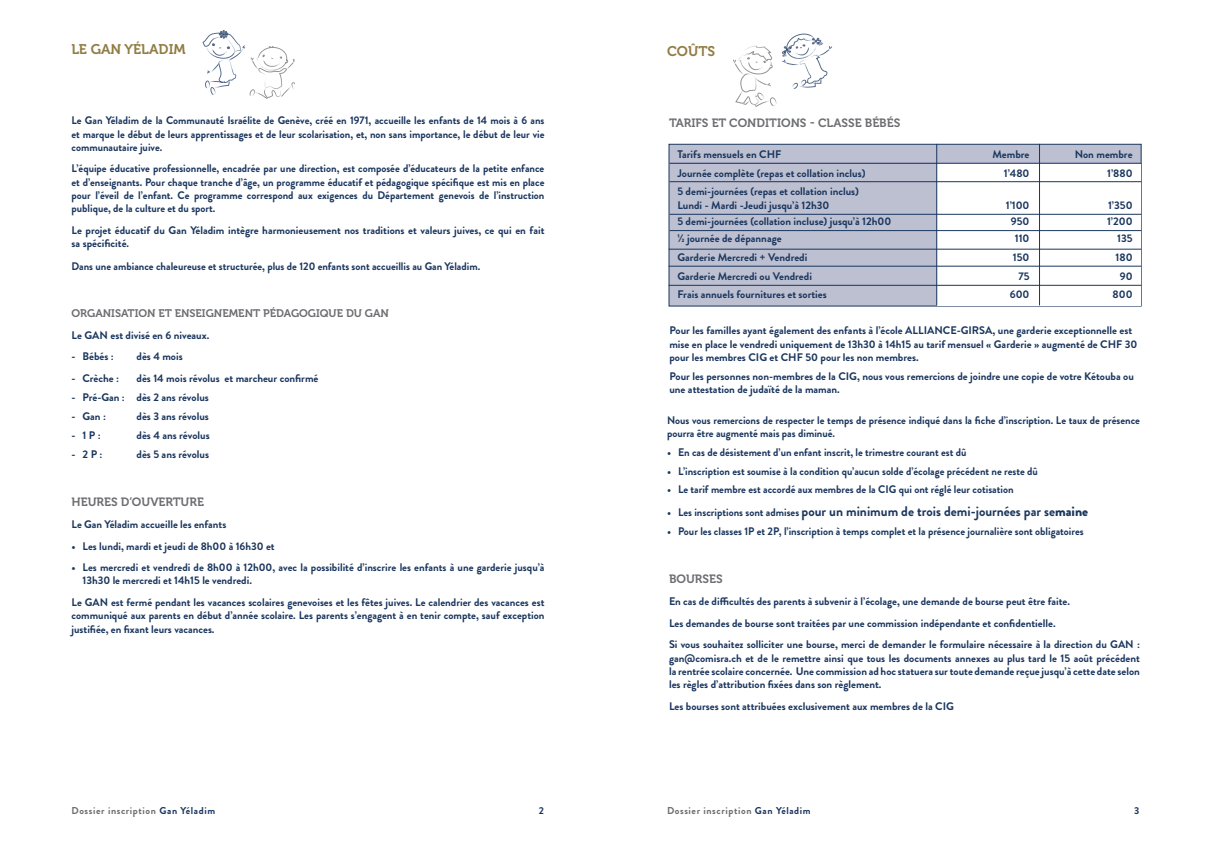
<style>
.page{position:relative;width:1208px;height:859px;background:#fff}
.page>*{position:absolute;margin:0;border:0;box-sizing:border-box;transform-origin:0 0}
.t1{font:700 14px "Brandon Grotesque";color:#1a365e}
.t2{font:14px "Museo 700";color:#907d44}
.t3{font:12px "Museo 700";color:#6c6d70}
.t4{font:700 11px/13.2px "Brandon Grotesque";color:#1a365e}
.t5{font:11px "Museo 700";color:#6c6d70}
.t6{font:700 10px "Brandon Grotesque";letter-spacing:.06em;color:#6c6d70}
.t7{font:700 10px "Brandon Grotesque";color:#1a365e}
.s1{font-size:11px}
.s2{font-weight:900}
.s3{color:#1a365e}
</style>
<div class="page">
<svg style="left:203px;top:30px;width:92px;height:69px"></svg>
<div style="left:668px;top:144px;width:473px;height:162px;background:#bdc0d1;border:1px solid #1a365e"></div>
<div style="left:937px;top:163px;width:203px;height:142px;background:#fff"></div>
<hr style="left:1039px;top:144px;width:1px;height:161px;background:#1a365e">
<hr style="left:936px;top:144px;width:1px;height:161px;background:#1a365e">
<hr style="left:669px;top:163px;width:472px;height:1px;background:#1a2373">
<hr style="left:669px;top:181px;width:472px;height:1px;background:#1a365e">
<hr style="left:669px;top:214px;width:472px;height:1px;background:#1a365e">
<hr style="left:669px;top:230px;width:472px;height:1px;background:#1a365e">
<svg style="left:733px;top:46px;width:43px;height:61px"></svg>
<svg style="left:782px;top:34px;width:50px;height:55px"></svg>
<hr style="left:668px;top:249px;width:473px;height:1px;background:#1a365e">
<hr style="left:668px;top:266px;width:473px;height:1px;background:#1a365e">
<hr style="left:668px;top:285px;width:473px;height:1px;background:#1a365e">
<p class="t2" style="left:72px;top:41px;width:116px">LE GAN YÉLADIM</p>
<p class="t4" style="left:71px;top:114px;width:474px;text-align:justify">Le Gan Yéladim de la Communauté Israélite de Genève, créé en 1971, accueille les enfants de 14 mois à 6 ans et marque le début de leurs apprentissages et de leur scolarisation, et, non sans importance, le début de leur vie communautaire juive.</p>
<p class="t4" style="left:71px;top:162px;width:474px;text-align:justify">L’équipe éducative professionnelle, encadrée par une direction, est composée d’éducateurs de la petite enfance et d’enseignants. Pour chaque tranche d’âge, un programme éducatif et pédagogique spécifique est mis en place pour l’éveil de l’enfant. Ce programme correspond aux exigences du Département genevois de l’instruction publique, de la culture et du sport.</p>
<p class="t4" style="left:72px;top:223px;width:474px">Le projet éducatif du Gan Yéladim intègre harmonieusement nos traditions et valeurs juives, ce qui en fait sa spécificité.</p>
<p class="t4" style="left:71px;top:260px;width:410px">Dans une ambiance chaleureuse et structurée, plus de 120 enfants sont accueillis au Gan Yéladim.</p>
<p class="t5" style="left:72px;top:307px;width:319px">ORGANISATION ET ENSEIGNEMENT PÉDAGOGIQUE DU GAN</p>
<p class="t4" style="left:72px;top:329px;width:139px">Le GAN est divisé en 6 niveaux.</p>
<p class="t4" style="left:72px;top:350px;width:44px">- Bébés :</p>
<p class="t4" style="left:137px;top:350px;width:48px">dès 4 mois</p>
<p class="t4" style="left:72px;top:372px;width:49px">- Crèche :</p>
<p class="t4" style="left:137px;top:372px;width:183px">dès 14 mois révolus et marcheur confirmé</p>
<p class="t4" style="left:72px;top:391px;width:139px">- Pré-Gan : dès 2 ans révolus</p>
<p class="t4" style="left:72px;top:410px;width:36px">- Gan :</p>
<p class="t4" style="left:137px;top:410px;width:74px">dès 3 ans révolus</p>
<p class="t4" style="left:72px;top:429px;width:31px">- 1 P :</p>
<p class="t4" style="left:137px;top:429px;width:75px">dès 4 ans révolus</p>
<p class="t4" style="left:72px;top:447px;width:33px">- 2 P :</p>
<p class="t4" style="left:137px;top:447px;width:74px">dès 5 ans révolus</p>
<p class="t3" style="left:72px;top:495px;width:134px">HEURES D’OUVERTURE</p>
<p class="t4" style="left:72px;top:518px;width:156px">Le Gan Yéladim accueille les enfants</p>
<p class="t4" style="left:72px;top:539px;width:205px">• Les lundi, mardi et jeudi de 8h00 à 16h30 et</p>
<p class="t4" style="left:82px;top:561px;width:463px;text-indent:-11px">• Les mercredi et vendredi de 8h00 à 12h00, avec la possibilité d’inscrire les enfants à une garderie jusqu’à<br>13h30 le mercredi et 14h15 le vendredi.</p>
<p class="t4" style="left:72px;top:596px;width:474px;text-align:justify">Le GAN est fermé pendant les vacances scolaires genevoises et les fêtes juives. Le calendrier des vacances est communiqué aux parents en début d’année scolaire. Les parents s’engagent à en tenir compte, sauf exception justifiée, en fixant leurs vacances.</p>
<p class="t2" style="left:667px;top:43px;width:50px">COÛTS</p>
<p class="t3" style="left:669px;top:116px;width:233px">TARIFS ET CONDITIONS - CLASSE BÉBÉS</p>
<p class="t4" style="left:677px;top:147px;width:105px">Tarifs mensuels en CHF</p>
<p class="t4" style="left:992px;top:147px;width:39px">Membre</p>
<p class="t4" style="left:1074px;top:147px;width:59px">Non membre</p>
<p class="t4" style="left:677px;top:166px;width:190px">Journée complète (repas et collation inclus)</p>
<p class="t4" style="left:1003px;top:166px;width:27px">1’480</p>
<p class="t4" style="left:1107px;top:166px;width:27px">1’880</p>
<p class="t4" style="left:677px;top:185px;width:183px">5 demi-journées (repas et collation inclus)</p>
<p class="t4" style="left:677px;top:198px;width:154px">Lundi - Mardi -Jeudi jusqu’à 12h30</p>
<p class="t4" style="left:1005px;top:198px;width:25px">1’100</p>
<p class="t4" style="left:1108px;top:198px;width:26px">1’350</p>
<p class="t4" style="left:677px;top:215px;width:215px">5 demi-journées (collation incluse) jusqu’à 12h00</p>
<p class="t4" style="left:1011px;top:215px;width:20px">950</p>
<p class="t4" style="left:1107px;top:215px;width:27px">1’200</p>
<p class="t4" style="left:677px;top:232px;width:106px">½ journée de dépannage</p>
<p class="t4" style="left:1014px;top:232px;width:16px">110</p>
<p class="t4" style="left:1117px;top:232px;width:17px">135</p>
<p class="t4" style="left:677px;top:250px;width:132px">Garderie Mercredi + Vendredi</p>
<p class="t4" style="left:1013px;top:250px;width:18px">150</p>
<p class="t4" style="left:1115px;top:250px;width:19px">180</p>
<p class="t4" style="left:677px;top:269px;width:136px">Garderie Mercredi ou Vendredi</p>
<p class="t4" style="left:1018px;top:269px;width:13px">75</p>
<p class="t4" style="left:1119px;top:269px;width:14px">90</p>
<p class="t4" style="left:677px;top:288px;width:151px">Frais annuels fournitures et sorties</p>
<p class="t4" style="left:1009px;top:288px;width:21px">600</p>
<p class="t4" style="left:1112px;top:288px;width:22px">800</p>
<p class="t4" style="left:669px;top:324px;width:469px">Pour les familles ayant également des enfants à l’école ALLIANCE-GIRSA, une garderie exceptionnelle est mise en place le vendredi uniquement de 13h30 à 14h15 au tarif mensuel « Garderie » augmenté de CHF 30 pour les membres CIG et CHF 50 pour les non membres.</p>
<p class="t4" style="left:669px;top:369px;width:466px">Pour les personnes non-membres de la CIG, nous vous remercions de joindre une copie de votre Kétouba ou une attestation de judaïté de la maman.</p>
<p class="t4" style="left:667px;top:413px;width:474px">Nous vous remercions de respecter le temps de présence indiqué dans la fiche d’inscription. Le taux de présence pourra être augmenté mais pas diminué.</p>
<p class="t4" style="left:667px;top:445px;width:301px">• En cas de désistement d’un enfant inscrit, le trimestre courant est dû</p>
<p class="t4" style="left:667px;top:464px;width:372px">• L’inscription est soumise à la condition qu’aucun solde d’écolage précédent ne reste dû</p>
<p class="t4" style="left:667px;top:483px;width:348px">• Le tarif membre est accordé aux membres de la CIG qui ont réglé leur cotisation</p>
<p class="t1" style="left:667px;top:501px;width:423px"><span class="s1">• Les inscriptions sont admises</span> pour un minimum de trois demi-journées par se<span class="s2">maine</span></p>
<p class="t4" style="left:667px;top:525px;width:418px">• Pour les classes 1P et 2P, l’inscription à temps complet et la présence journalière sont obligatoires</p>
<p class="t3" style="left:669px;top:572px;width:55px">BOURSES</p>
<p class="t4" style="left:669px;top:595px;width:402px">En cas de difficultés des parents à subvenir à l’écolage, une demande de bourse peut être faite.</p>
<p class="t4" style="left:669px;top:616px;width:388px">Les demandes de bourse sont traitées par une commission indépendante et confidentielle.</p>
<p class="t4" style="left:669px;top:638px;width:472px;text-align:justify">Si vous souhaitez solliciter une bourse, merci de demander le formulaire nécessaire à la direction du GAN : gan@comisra.ch et de le remettre ainsi que tous les documents annexes au plus tard le 15 août précédent la rentrée scolaire concernée. Une commission ad hoc statuera sur toute demande reçue jusqu’à cette date selon les règles d’attribution fixées dans son règlement.</p>
<p class="t4" style="left:669px;top:699px;width:286px">Les bourses sont attribuées exclusivement aux membres de la CIG</p>
<p class="t6" style="left:72px;top:803px;width:145px">Dossier inscription <span class="s3">Gan Yéladim</span></p>
<p class="t7" style="left:539px;top:803px;width:7px">2</p>
<p class="t6" style="left:667px;top:803px;width:145px">Dossier inscription <span class="s3">Gan Yéladim</span></p>
<p class="t7" style="left:1134px;top:803px;width:7px">3</p>
</div>
